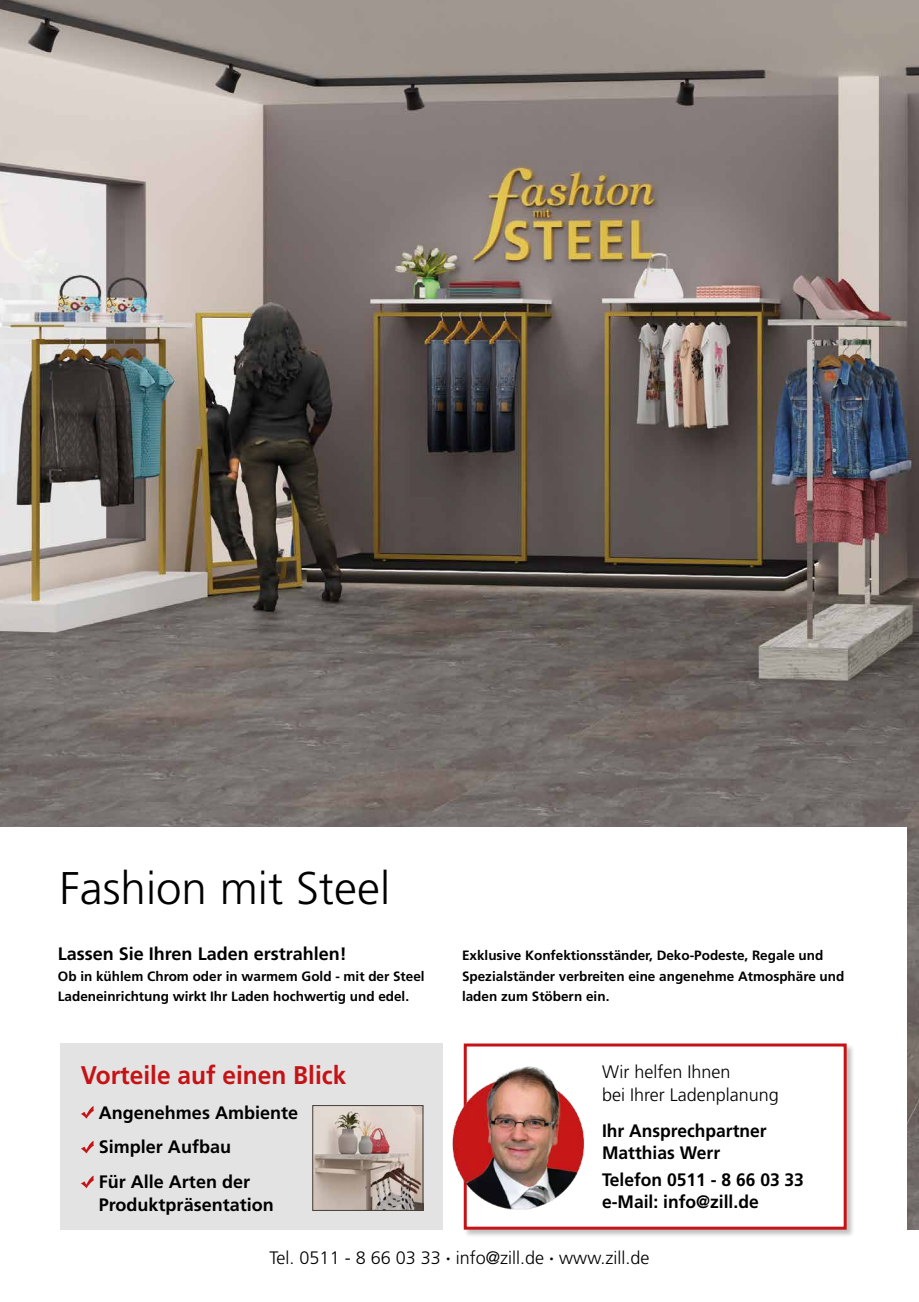
<style>
.page{position:relative;width:919px;height:1302px;background:#fff}
.page>*{position:absolute;margin:0;border:0;box-sizing:border-box;transform-origin:0 0}
.t1{font:300 45.75px "Frutiger LT Std";color:#000}
.t2{font:700 25.5px "Frutiger LT Std";color:#c51315;scale:.96 1}
.t3{font:700 18px/34.8px "Frutiger LT Std";color:#000}
.t4{font:300 18px/22.5px "Frutiger LT Std";color:#000}
.t5{font:700 13.5px/20.2px "Frutiger LT Std";color:#000}
.s1{font-weight:700}
</style>
<div class="page">
<img style="left:0;top:0;width:918px;height:1229px">
<div style="left:1px;top:827px;width:906px;height:408px;background:#fff"></div>
<div style="left:60px;top:1043px;width:382px;height:186px;background:#e4e3e4"></div>
<svg style="left:81px;top:1106px;width:13px;height:12px"></svg>
<svg style="left:81px;top:1140px;width:13px;height:13px"></svg>
<svg style="left:81px;top:1175px;width:13px;height:12px"></svg>
<div style="left:463px;top:1042px;width:392px;height:196px;background:#000;opacity:.25"></div>
<div style="left:463px;top:1043px;width:383px;height:186px;background:#fff;border:3px solid #c51315"></div>
<img style="left:442px;top:1061px;width:143px;height:151px">
<img style="left:314px;top:1106px;width:107px;height:102px">
<div style="left:312px;top:1104px;width:111px;height:106px;border:1px solid #443c36"></div>
<h1 class="t1" style="left:60px;top:862px;width:332px">Fashion mit Steel</h1>
<h3 class="t3" style="left:58px;top:936px;width:290px">Lassen Sie Ihren Laden erstrahlen!</h3>
<p class="t5" style="left:58px;top:965px;width:368px">Ob in kühlem Chrom oder in warmem Gold - mit der Steel<br>Ladeneinrichtung wirkt Ihr Laden hochwertig und edel.</p>
<h2 class="t2" style="left:81px;top:1059px;width:278px">Vorteile auf einen Blick</h2>
<h3 class="t3" style="left:99px;top:1094px;width:201px">Angenehmes Ambiente<br>Simpler Aufbau<br>Für Alle Arten der</h3>
<h3 class="t3" style="left:99px;top:1186px;width:176px">Produktpräsentation</h3>
<p class="t5" style="left:462px;top:945px;width:384px">Exklusive Konfektionsständer, Deko-Podeste, Regale und<br>Spezialständer verbreiten eine angenehme Atmosphäre und laden zum Stöbern ein.</p>
<h3 class="t4" style="left:602px;top:1060px;width:178px">Wir helfen Ihnen<br>bei Ihrer Ladenplanung</h3>
<h3 class="t3" style="left:602px;top:1118px;width:166px;line-height:22.5px">Ihr Ansprechpartner<br>Matthias Werr</h3>
<h3 class="t3" style="left:602px;top:1168px;width:203px;line-height:22.5px">Telefon 0511 - 8 66 03 33 e-Mail: info@zill.de</h3>
<h3 class="t4" style="left:269px;top:1246px;width:381px">Tel. 0511 - 8 66 03 33 <span class="s1">·</span> info@zill.de <span class="s1">·</span> www.zill.de</h3>
</div>
